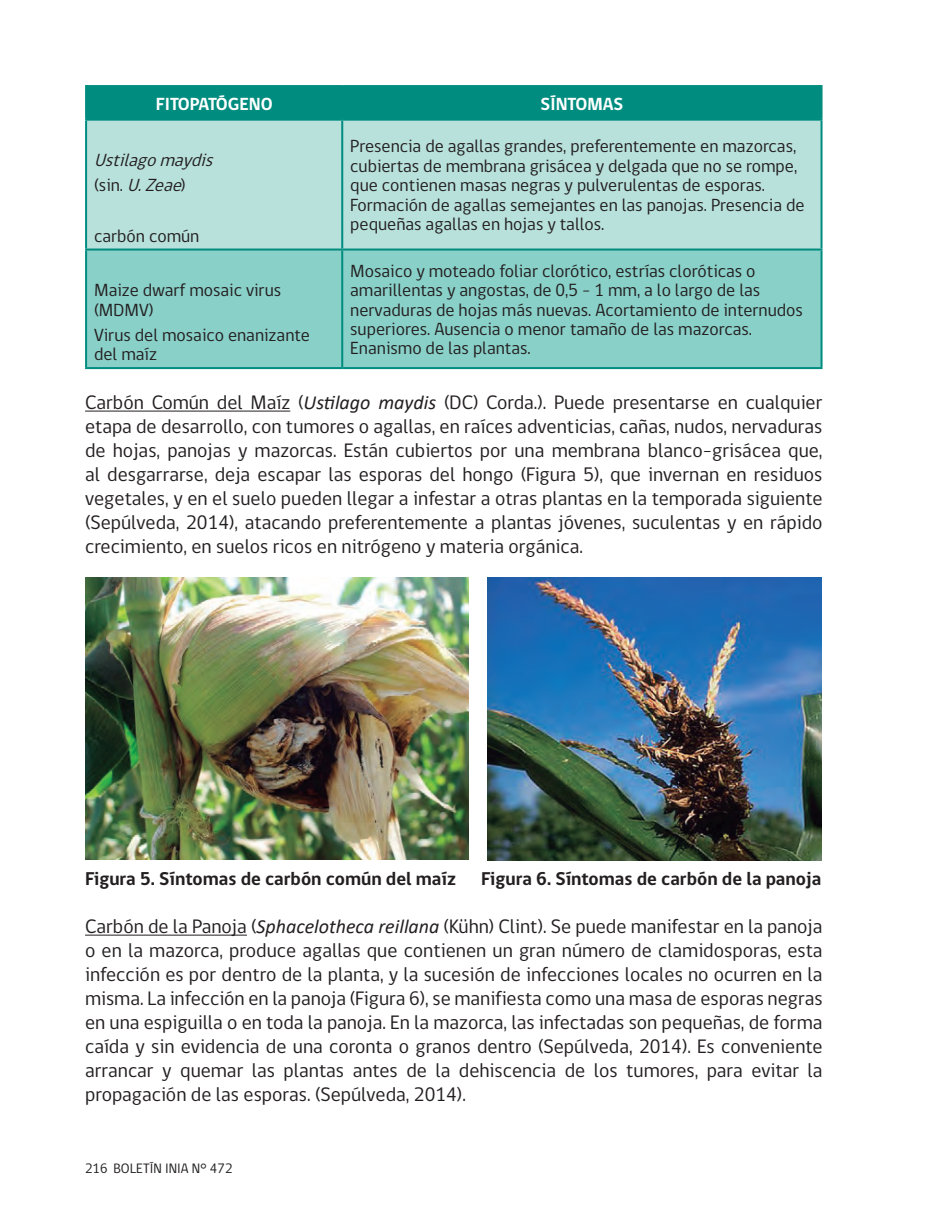
<style>
.page{position:relative;width:936px;height:1219px;background:#fff}
.page>*{position:absolute;margin:0;border:0;box-sizing:border-box;transform-origin:0 0}
.t1{font:20px/24px "gob CL";color:#231f20;text-align:justify}
.t2{font:700 19px "gob CL";color:#231f20}
.t3{font:18px/19.4px "gob CL";color:#231f20}
.t4{font:italic 18px/25px "gob CL";color:#231f20}
.t5{font:700 18px "gob CL";color:#fff}
.t6{font:14px "gob CL";color:#231f20}
.s1{font-style:normal}
.s2{font-family:"Calibri";font-style:italic}
</style>
<div class="page">
<hr style="left:85px;top:411px;width:205px;height:1px;background:#231f20">
<div style="left:87px;top:87px;width:733px;height:32px;background:#008c7f"></div>
<div style="left:87px;top:121px;width:733px;height:128px;background:#b8e1dc"></div>
<div style="left:87px;top:251px;width:733px;height:116px;background:#89d0c8"></div>
<hr style="left:85px;top:85px;width:257px;height:2px;background:#008c7f">
<hr style="left:85px;top:87px;width:2px;height:32px;background:#008c7f">
<hr style="left:342px;top:85px;width:480px;height:2px;background:#008c7f">
<hr style="left:341px;top:87px;width:2px;height:32px;background:#008c7f">
<hr style="left:820px;top:87px;width:2px;height:32px;background:#008c7f">
<hr style="left:85px;top:119px;width:257px;height:2px;background:#008c7f">
<hr style="left:342px;top:119px;width:480px;height:2px;background:#008c7f">
<hr style="left:85px;top:121px;width:2px;height:128px;background:#008c7f">
<hr style="left:341px;top:121px;width:2px;height:128px;background:#008c7f">
<hr style="left:820px;top:121px;width:2px;height:128px;background:#008c7f">
<hr style="left:85px;top:249px;width:257px;height:2px;background:#008c7f">
<hr style="left:85px;top:251px;width:2px;height:116px;background:#008c7f">
<hr style="left:342px;top:249px;width:480px;height:2px;background:#008c7f">
<hr style="left:341px;top:251px;width:2px;height:116px;background:#008c7f">
<hr style="left:820px;top:251px;width:2px;height:116px;background:#008c7f">
<hr style="left:85px;top:367px;width:257px;height:2px;background:#008c7f">
<hr style="left:342px;top:367px;width:480px;height:2px;background:#008c7f">
<img style="left:85px;top:577px;width:383px;height:283px">
<img style="left:488px;top:577px;width:333px;height:283px">
<hr style="left:85px;top:935px;width:162px;height:1px;background:#231f20">
<p class="t5" style="left:156px;top:91px;width:118px">FITOPATÓGENO</p>
<p class="t5" style="left:540px;top:91px;width:84px">SÍNTOMAS</p>
<p class="t4" style="left:94px;top:148px;width:126px">Ustilagomaydis <span class="s1">( s i n .</span> U.Zeae<span class="s1">)</span></p>
<p class="t3" style="left:94px;top:226px;width:107px">carbón común</p>
<p class="t3" style="left:350px;top:137px;width:456px">Presencia de agallas grandes, preferentemente en mazorcas, cubiertas de membrana grisácea y delgada que no se rompe, que contienen masas negras y pulverulentas de esporas.<br>Formación de agallas semejantes en las panojas. Presencia de pequeñas agallas en hojas y tallos.</p>
<p class="t3" style="left:350px;top:261px;width:454px">Mosaico y moteado foliar clorótico, estrías cloróticas o amarillentas y angostas, de 0,5 - 1 mm, a lo largo de las nervaduras de hojas más nuevas. Acortamiento de internudos superiores. Ausencia o menor tamaño de las mazorcas.<br>Enanismo de las plantas.</p>
<p class="t1" style="left:85px;top:391px;width:739px">Carbón Común del Maíz (<span class="s2">Ustilago maydis</span> (DC) Corda.). Puede presentarse en cualquier etapa de desarrollo, con tumores o agallas, en raíces adventicias, cañas, nudos, nervaduras de hojas, panojas y mazorcas. Están cubiertos por una membrana blanco-grisácea que, al desgarrarse, deja escapar las esporas del hongo (Figura 5), que invernan en residuos vegetales, y en el suelo pueden llegar a infestar a otras plantas en la temporada siguiente (Sepúlveda, 2014), atacando preferentemente a plantas jóvenes, suculentas y en rápido crecimiento, en suelos ricos en nitrógeno y materia orgánica.</p>
<p class="t3" style="left:94px;top:281px;width:189px">Maize dwarf mosaic virus (MDMV)</p>
<p class="t3" style="left:94px;top:325px;width:217px">Virus del mosaico enanizante del maíz</p>
<p class="t2" style="left:85px;top:866px;width:372px">Figura 5. Síntomas de carbón común del maíz</p>
<p class="t2" style="left:481px;top:866px;width:341px">Figura 6. Síntomas de carbón de la panoja</p>
<p class="t1" style="left:85px;top:915px;width:739px">Carbón de la Panoja (<span class="s2">Sphacelotheca reillana</span> (Kühn) Clint). Se puede manifestar en la panoja o en la mazorca, produce agallas que contienen un gran número de clamidosporas, esta infección es por dentro de la planta, y la sucesión de infecciones locales no ocurren en la misma. La infección en la panoja (Figura 6), se manifiesta como una masa de esporas negras en una espiguilla o en toda la panoja. En la mazorca, las infectadas son pequeñas, de forma caída y sin evidencia de una coronta o granos dentro (Sepúlveda, 2014). Es conveniente arrancar y quemar las plantas antes de la dehiscencia de los tumores, para evitar la propagación de las esporas. (Sepúlveda, 2014).</p>
<p class="t6" style="left:85px;top:1158px;width:149px">216 BOLETÍN INIA N° 472</p>
</div>
